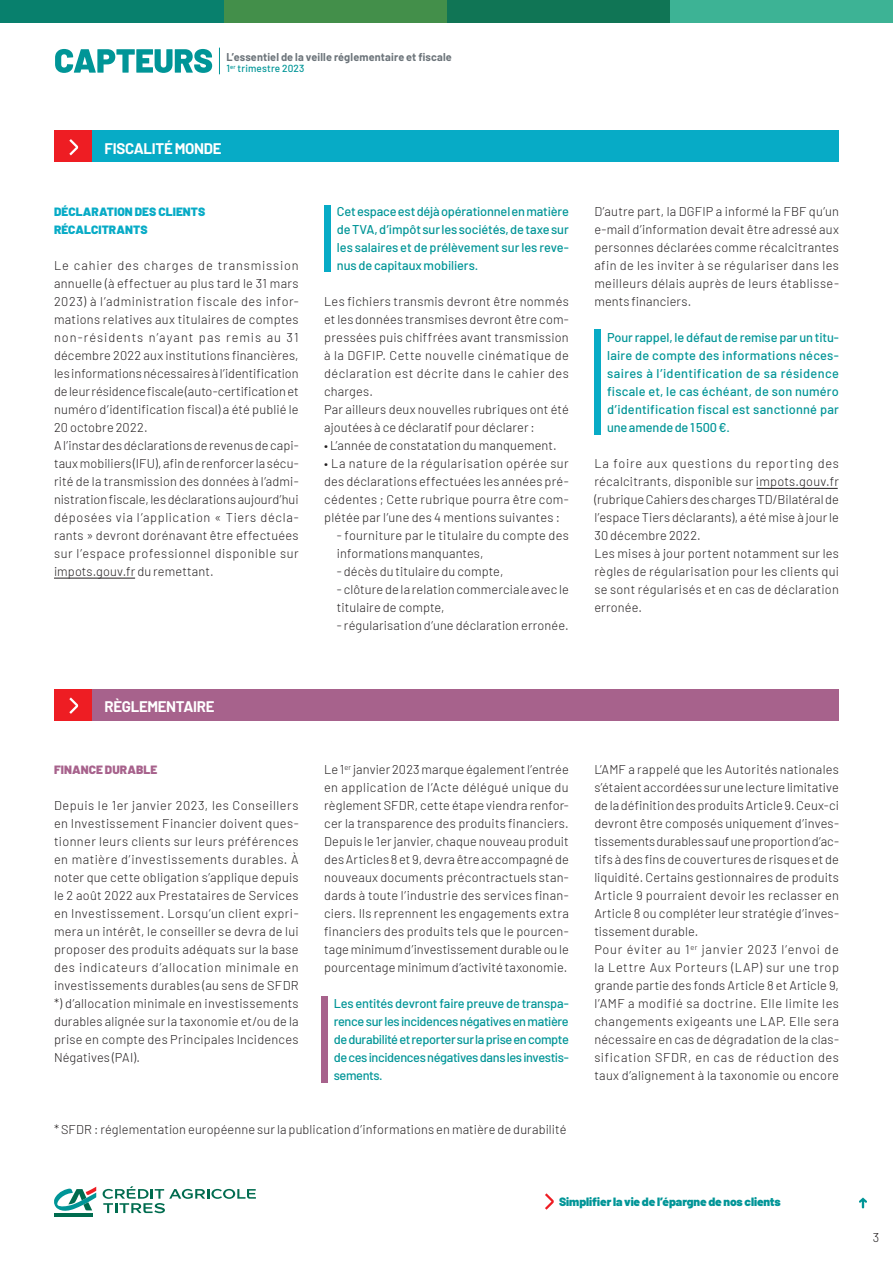
<style>
.page{position:relative;width:893px;height:1263px;background:#fff}
.page>*{position:absolute;margin:0;border:0;box-sizing:border-box;transform-origin:0 0}
.t1{font:700 15px "Barlow";letter-spacing:-.02em;color:#fff}
.t2{font:300 12.75px/18px "Barlow";letter-spacing:.015em;color:#231f20}
.t3{font:500 12.75px/18px "Barlow";letter-spacing:-.005em;color:#009597;text-align:justify}
.t4{font:900 12px "Barlow";letter-spacing:-.01em;color:#009597}
.t5{font:900 12px/18px "Barlow";letter-spacing:.005em;color:#07abc6}
.t6{font:900 12px "Barlow";letter-spacing:.005em;color:#a7628c}
.t7{font:700 11.1px "Barlow";letter-spacing:.015em;color:#6c747a}
.t8{font:500 10.2px "Barlow";letter-spacing:.015em;color:#009597}
</style>
<div class="page">
<hr style="left:54px;top:1213px;width:39px;height:3px;background:#006c4f">
<svg style="left:54px;top:1187px;width:42px;height:24px"></svg>
<svg style="left:103px;top:1186px;width:153px;height:27px"></svg>
<svg style="left:859px;top:1197px;width:8px;height:11px"></svg>
<div style="left:670px;top:0;width:223px;height:23px;background:#3db395"></div>
<div style="left:446px;top:0;width:224px;height:23px;background:#107555"></div>
<div style="left:223px;top:0;width:223px;height:23px;background:#438f4a"></div>
<div style="left:0;top:0;width:223px;height:23px;background:#08806d"></div>
<svg style="left:545px;top:1193px;width:9px;height:17px"></svg>
<svg style="left:219px;top:48px;width:1px;height:26px"></svg>
<svg style="left:55px;top:49px;width:157px;height:24px"></svg>
<div style="left:92px;top:131px;width:747px;height:31px;background:#07abc6"></div>
<div style="left:54px;top:131px;width:38px;height:31px;background:#ee1d23"></div>
<svg style="left:69px;top:139px;width:9px;height:16px"></svg>
<div style="left:324px;top:205px;width:7px;height:67px;background:#07abc6"></div>
<div style="left:594px;top:329px;width:7px;height:106px;background:#07abc6"></div>
<div style="left:92px;top:689px;width:747px;height:31px;background:#a7628c"></div>
<div style="left:54px;top:689px;width:38px;height:31px;background:#ee1d23"></div>
<svg style="left:69px;top:697px;width:9px;height:17px"></svg>
<div style="left:321px;top:997px;width:6px;height:86px;background:#a7628c"></div>
<hr style="left:54px;top:578px;width:81px;height:1px;background:#231f20">
<hr style="left:757px;top:488px;width:81px;height:1px;background:#231f20">
<p class="t7" style="left:227px;top:49px;width:227px">L’essentiel de la veille réglementaire et fiscale</p>
<p class="t8" style="left:227px;top:61px;width:79px">1<sup>er</sup> trimestre 2023</p>
<p class="t1" style="left:105px;top:137px;width:119px">FISCALITÉ MONDE</p>
<p class="t5" style="left:54px;top:202px;width:153px">DÉCLARATION DES CLIENTS<br>RÉCALCITRANTS</p>
<p class="t2" style="left:54px;top:255px;width:246px">Le cahier des charges de transmission annuelle (à effectuer au plus tard le 31 mars 2023) à l’administration fiscale des infor&shy;mations relatives aux titulaires de comptes non-résidents n’ayant pas remis au 31 décembre 2022 aux institutions financières, les informations nécessaires à l’identification de leur résidence fiscale (auto-certification et numéro d’identification fiscal) a été publié le 20 octobre 2022.<br>A l’instar des déclarations de revenus de capi&shy;taux mobiliers (IFU), afin de renforcer la sécu&shy;rité de la transmission des données à l’admi&shy;nistration fiscale, les déclarations aujourd’hui déposées via l’application « Tiers décla&shy;rants » devront dorénavant être effectuées sur l’espace professionnel disponible sur impots.gouv.fr du remettant.</p>
<p class="t3" style="left:337px;top:201px;width:233px">Cet espace est déjà opérationnel en matière de TVA, d’impôt sur les sociétés, de taxe sur les salaires et de prélèvement sur les reve&shy;nus de capitaux mobiliers.</p>
<p class="t2" style="left:324px;top:292px;width:246px">Les fichiers transmis devront être nommés et les données transmises devront être com&shy;pressées puis chiffrées avant transmission à la DGFIP. Cette nouvelle cinématique de déclaration est décrite dans le cahier des charges.<br>Par ailleurs deux nouvelles rubriques ont été ajoutées à ce déclaratif pour déclarer :</p>
<p class="t2" style="left:324px;top:436px;width:234px">• L’année de constatation du manquement.</p>
<p class="t2" style="left:324px;top:454px;width:246px;text-align:justify">• La nature de la régularisation opérée sur des déclarations effectuées les années pré&shy;cédentes ; Cette rubrique pourra être com&shy;plétée par l’une des 4 mentions suivantes :</p>
<p class="t2" style="left:337px;top:526px;width:233px">- fourniture par le titulaire du compte des informations manquantes,</p>
<p class="t2" style="left:337px;top:562px;width:168px">- décès du titulaire du compte,</p>
<p class="t2" style="left:337px;top:580px;width:233px">- clôture de la relation commerciale avec le titulaire de compte,</p>
<p class="t2" style="left:337px;top:616px;width:233px">- régularisation d’une déclaration erronée.</p>
<p class="t2" style="left:594px;top:202px;width:246px;text-align:justify">D’autre part, la DGFIP a informé la FBF qu’un e-mail d’information devait être adressé aux personnes déclarées comme récalcitrantes afin de les inviter à se régulariser dans les meilleurs délais auprès de leurs établisse&shy;ments financiers.</p>
<p class="t3" style="left:607px;top:328px;width:233px">Pour rappel, le défaut de remise par un titu&shy;laire de compte des informations néces&shy;saires à l’identification de sa résidence fiscale et, le cas échéant, de son numéro d’identification fiscal est sanctionné par une amende de 1 500 €.</p>
<p class="t2" style="left:594px;top:454px;width:246px">La foire aux questions du reporting des récalcitrants, disponible sur impots.gouv.fr (rubrique Cahiers des charges TD/Bilatéral de l’espace Tiers déclarants), a été mise à jour le 30 décembre 2022.<br>Les mises à jour portent notamment sur les règles de régularisation pour les clients qui se sont régularisés et en cas de déclaration erronée.</p>
<p class="t1" style="left:105px;top:696px;width:111px">RÈGLEMENTAIRE</p>
<p class="t6" style="left:54px;top:761px;width:105px">FINANCE DURABLE</p>
<p class="t2" style="left:54px;top:795px;width:246px;text-align:justify">Depuis le 1er janvier 2023, les Conseillers en Investissement Financier doivent ques&shy;tionner leurs clients sur leurs préférences en matière d’investissements durables. À noter que cette obligation s’applique depuis le 2 août 2022 aux Prestataires de Services en Investissement. Lorsqu’un client expri&shy;mera un intérêt, le conseiller se devra de lui proposer des produits adéquats sur la base des indicateurs d’allocation minimale en investissements durables (au sens de SFDR *) d’allocation minimale en investissements durables alignée sur la taxonomie et/ou de la prise en compte des Principales Incidences Négatives (PAI).</p>
<p class="t2" style="left:324px;top:759px;width:246px;text-align:justify">Le 1<sup>er</sup> janvier 2023 marque également l’entrée en application de l’Acte délégué unique du règlement SFDR, cette étape viendra renfor&shy;cer la transparence des produits financiers.<br>Depuis le 1er janvier, chaque nouveau produit des Articles 8 et 9, devra être accompagné de nouveaux documents précontractuels stan&shy;dards à toute l’industrie des services finan&shy;ciers. Ils reprennent les engagements extra financiers des produits tels que le pourcen&shy;tage minimum d’investissement durable ou le pourcentage minimum d’activité taxonomie.</p>
<p class="t3" style="left:334px;top:993px;width:237px">Les entités devront faire preuve de transpa&shy;rence sur les incidences négatives en matière de durabilité et reporter sur la prise en compte de ces incidences négatives dans les investis&shy;sements.</p>
<p class="t2" style="left:54px;top:1119px;width:514px">* SFDR : réglementation européenne sur la publication d’informations en matière de durabilité</p>
<p class="t2" style="left:594px;top:760px;width:246px">L’AMF a rappelé que les Autorités nationales s’étaient accordées sur une lecture limitative de la définition des produits Article 9. Ceux-ci devront être composés uniquement d’inves&shy;tissements durables sauf une proportion d’ac&shy;tifs à des fins de couvertures de risques et de liquidité. Certains gestionnaires de produits Article 9 pourraient devoir les reclasser en Article 8 ou compléter leur stratégie d’inves&shy;tissement durable.<br>Pour éviter au 1<sup>er</sup> janvier 2023 l’envoi de la Lettre Aux Porteurs (LAP) sur une trop grande partie des fonds Article 8 et Article 9, l’AMF a modifié sa doctrine. Elle limite les changements exigeants une LAP. Elle sera nécessaire en cas de dégradation de la clas&shy;sification SFDR, en cas de réduction des taux d’alignement à la taxonomie ou encore</p>
<p class="t4" style="left:559px;top:1193px;width:223px">Simplifier la vie de l’épargne de nos clients</p>
<p class="t2" style="left:873px;top:1227px;width:8px">3</p>
</div>
